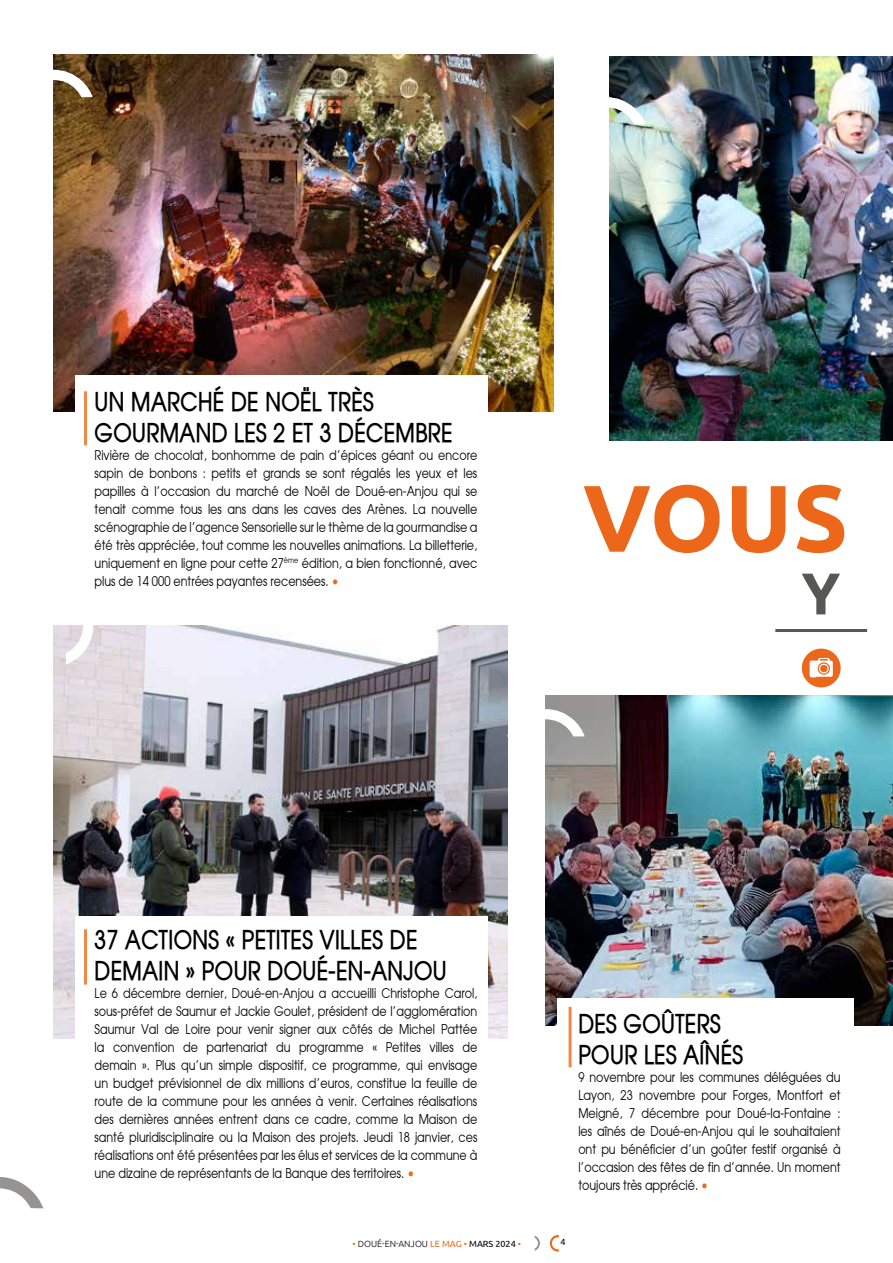
<style>
.page{position:relative;width:893px;height:1263px;background:#fff}
.page>*{position:absolute;margin:0;border:0;box-sizing:border-box;transform-origin:0 0}
.t1{font:700 94.5px "Ubuntu";color:#ec671a}
.t2{font:700 58.8px "Ubuntu";color:#575756}
.t3{font:700 condensed 25.5px/30.6px "Atilla";letter-spacing:.02em;color:#000}
.t4{font:13.5px/18px "Atilla Condensed Normal";color:#000;text-align:justify}
.t5{font:300 9px "Ubuntu";color:#000}
.t6{font:9px "Ubuntu";color:#000}
.s1{color:#ec671a}
.s2{font-weight:400;color:#ec671a}
.s3{font-weight:400}
</style>
<div class="page">
<img style="left:54px;top:626px;width:453px;height:412px">
<svg style="left:535px;top:1236px;width:5px;height:15px"></svg>
<svg style="left:550px;top:1235px;width:9px;height:16px"></svg>
<img style="left:546px;top:696px;width:347px;height:329px">
<div style="left:557px;top:998px;width:297px;height:208px;background:#fff"></div>
<img style="left:609px;top:56px;width:284px;height:384px">
<hr style="left:775px;top:629px;width:92px;height:3px;background:#575756">
<div style="left:802px;top:649px;width:39px;height:38px;background:#ec671a;border-radius:50%"></div>
<svg style="left:810px;top:658px;width:23px;height:19px"></svg>
<svg style="left:0;top:1177px;width:43px;height:31px"></svg>
<img style="left:54px;top:54px;width:499px;height:358px">
<div style="left:75px;top:375px;width:412px;height:151px;background:#fff"></div>
<hr style="left:569px;top:1007px;width:3px;height:60px;background:#f18846">
<div style="left:75px;top:916px;width:412px;height:181px;background:#fff"></div>
<hr style="left:84px;top:929px;width:3px;height:55px;background:#f18846">
<hr style="left:84px;top:391px;width:3px;height:54px;background:#f18846">
<svg style="left:609px;top:97px;width:36px;height:27px"></svg>
<svg style="left:66px;top:625px;width:27px;height:39px"></svg>
<svg style="left:507px;top:709px;width:78px;height:27px"></svg>
<svg style="left:53px;top:70px;width:40px;height:27px"></svg>
<h3 class="t3" style="left:95px;top:386px;width:359px">UN MARCHÉ DE NOËL TRÈS<br>GOURMAND LES 2 ET 3 DÉCEMBRE</h3>
<p class="t4" style="left:95px;top:445px;width:384px">Rivière de chocolat, bonhomme de pain d’épices géant ou encore sapin de bonbons : petits et grands se sont régalés les yeux et les papilles à l’occasion du marché de Noël de Doué-en-Anjou qui se tenait comme tous les ans dans les caves des Arènes. La nouvelle scénographie de l’agence Sensorielle sur le thème de la gourmandise a été très appréciée, tout comme les nouvelles animations. La billetterie, uniquement en ligne pour cette 27<sup>ème</sup> édition, a bien fonctionné, avec plus de 14 000 entrées payantes recensées. <span class="s1">•</span></p>
<h1 class="t1" style="left:583px;top:461px;width:267px">VOUS</h1>
<h2 class="t2" style="left:801px;top:558px;width:40px">Y</h2>
<h3 class="t3" style="left:95px;top:924px;width:354px">37 ACTIONS « PETITES VILLES DE<br>DEMAIN » POUR DOUÉ-EN-ANJOU</h3>
<p class="t4" style="left:95px;top:983px;width:384px">Le 6 décembre dernier, Doué-en-Anjou a accueilli Christophe Carol, sous-préfet de Saumur et Jackie Goulet, président de l'agglomération Saumur Val de Loire pour venir signer aux côtés de Michel Pattée la convention de partenariat du programme « Petites villes de demain ». Plus qu’un simple dispositif, ce programme, qui envisage un budget prévisionnel de dix millions d’euros, constitue la feuille de route de la commune pour les années à venir. Certaines réalisations des dernières années entrent dans ce cadre, comme la Maison de santé pluridisciplinaire ou la Maison des projets. Jeudi 18 janvier, ces réalisations ont été présentées par les élus et services de la commune à une dizaine de représentants de la Banque des territoires. <span class="s1">•</span></p>
<h3 class="t3" style="left:578px;top:1008px;width:166px">DES GOÛTERS<br>POUR LES AÎNÉS</h3>
<p class="t4" style="left:578px;top:1067px;width:264px">9 novembre pour les communes déléguées du Layon, 23 novembre pour Forges, Montfort et Meigné, 7 décembre pour Doué-la-Fontaine : les aînés de Doué-en-Anjou qui le souhaitaient ont pu bénéficier d’un goûter festif organisé à l’occasion des fêtes de fin d’année. Un moment toujours très apprécié. <span class="s1">•</span></p>
<p class="t5" style="left:353px;top:1238px;width:170px"><span class="s2">•</span> DOUÉ-EN-ANJOU <span class="s2">LE MAG •</span> <span class="s3">MARS 2024</span> <span class="s2">•</span></p>
<p class="t6" style="left:560px;top:1237px;width:7px">4</p>
</div>
